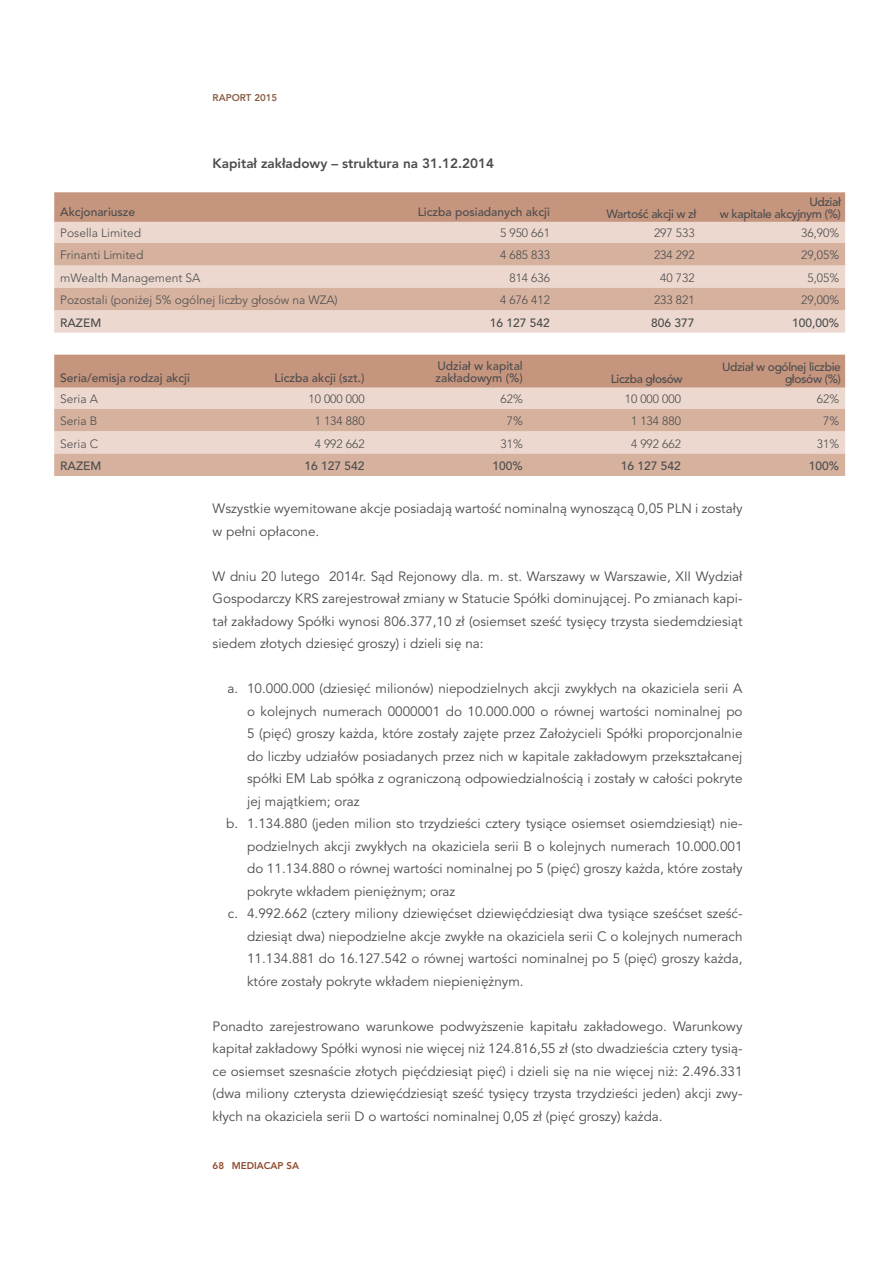
<style>
.page{position:relative;width:893px;height:1263px;background:#fff}
.page>*{position:absolute;margin:0;border:0;box-sizing:border-box;transform-origin:0 0}
.t1{font:13.5px/22.5px "Avenir LT Pro";color:#4b4c4d;text-align:justify}
.t2{font:800 13.5px "Avenir LT Pro";color:#4b4c4d}
.t3{font:300 12px "Avenir LT Pro";color:#4b4c4d}
.t4{font:500 12px "Avenir LT Pro";color:#4b4c4d}
.t5{font:500 12px/12px "Avenir LT Pro";letter-spacing:-.03em;color:#4b4c4d;text-align:right}
.t6{font:800 9.75px "Avenir LT Pro";color:#90492c}
.t7{font:800 9.75px "Avenir LT Pro";color:#8b5f47}
</style>
<div class="page">
<div style="left:54px;top:192px;width:791px;height:30px;background:#c6957e"></div>
<div style="left:54px;top:222px;width:791px;height:111px;background:#ecd8ce"></div>
<svg style="left:54px;top:243px;width:791px;height:67px;background:#dcbeae"></svg>
<div style="left:54px;top:355px;width:791px;height:33px;background:#c6957e"></div>
<div style="left:54px;top:388px;width:791px;height:21px;background:#ecd8ce"></div>
<svg style="left:54px;top:409px;width:791px;height:67px;background:#dcbeae"></svg>
<p class="t7" style="left:213px;top:92px;width:66px">RAPORT 2015</p>
<p class="t2" style="left:213px;top:155px;width:283px">Kapitał zakładowy – struktura na 31.12.2014</p>
<p class="t4" style="left:60px;top:205px;width:76px">Akcjonariusze</p>
<p class="t4" style="left:418px;top:205px;width:134px">Liczba posiadanych akcji</p>
<p class="t5" style="left:607px;top:208px;width:91px">Wartość akcji w zł</p>
<p class="t4" style="left:809px;top:194px;width:33px">Udział</p>
<p class="t5" style="left:720px;top:208px;width:122px">w kapitale akcyjnym (%)</p>
<p class="t3" style="left:60px;top:226px;width:82px">Posella Limited</p>
<p class="t3" style="left:500px;top:226px;width:51px">5 950 661</p>
<p class="t3" style="left:654px;top:226px;width:42px">297 533</p>
<p class="t3" style="left:801px;top:226px;width:39px">36,90%</p>
<p class="t3" style="left:60px;top:248px;width:85px">Frinanti Limited</p>
<p class="t3" style="left:500px;top:248px;width:51px">4 685 833</p>
<p class="t3" style="left:654px;top:248px;width:42px">234 292</p>
<p class="t3" style="left:801px;top:248px;width:39px">29,05%</p>
<p class="t3" style="left:60px;top:271px;width:142px">mWealth Management SA</p>
<p class="t3" style="left:509px;top:271px;width:42px">814 636</p>
<p class="t3" style="left:660px;top:271px;width:36px">40 732</p>
<p class="t3" style="left:807px;top:271px;width:33px">5,05%</p>
<p class="t3" style="left:60px;top:293px;width:279px">Pozostali (poniżej 5% ogólnej liczby głosów na WZA)</p>
<p class="t3" style="left:500px;top:293px;width:51px">4 676 412</p>
<p class="t3" style="left:654px;top:293px;width:42px">233 821</p>
<p class="t3" style="left:801px;top:293px;width:39px">29,00%</p>
<p class="t4" style="left:60px;top:315px;width:43px">RAZEM</p>
<p class="t4" style="left:490px;top:315px;width:62px">16 127 542</p>
<p class="t4" style="left:651px;top:315px;width:45px">806 377</p>
<p class="t4" style="left:792px;top:315px;width:48px">100,00%</p>
<p class="t4" style="left:60px;top:370px;width:131px">Seria/emisja rodzaj akcji</p>
<p class="t4" style="left:275px;top:370px;width:92px">Liczba akcji (szt.)</p>
<p class="t4" style="left:437px;top:358px;width:87px">Udział w kapital</p>
<p class="t4" style="left:436px;top:370px;width:89px">zakładowym (%)</p>
<p class="t5" style="left:611px;top:373px;width:73px">Liczba głosów</p>
<p class="t5" style="left:722px;top:361px;width:120px">Udział w ogólnej liczbie głosów (%)</p>
<p class="t3" style="left:60px;top:392px;width:39px">Seria A</p>
<p class="t3" style="left:308px;top:392px;width:58px">10 000 000</p>
<p class="t3" style="left:500px;top:392px;width:24px">62%</p>
<p class="t3" style="left:625px;top:392px;width:58px">10 000 000</p>
<p class="t3" style="left:817px;top:392px;width:24px">62%</p>
<p class="t3" style="left:60px;top:414px;width:39px">Seria B</p>
<p class="t3" style="left:315px;top:414px;width:51px">1 134 880</p>
<p class="t3" style="left:507px;top:414px;width:18px">7%</p>
<p class="t3" style="left:631px;top:414px;width:51px">1 134 880</p>
<p class="t3" style="left:823px;top:414px;width:18px">7%</p>
<p class="t3" style="left:60px;top:436px;width:40px">Seria C</p>
<p class="t3" style="left:315px;top:436px;width:51px">4 992 662</p>
<p class="t3" style="left:500px;top:436px;width:24px">31%</p>
<p class="t3" style="left:631px;top:436px;width:51px">4 992 662</p>
<p class="t3" style="left:817px;top:436px;width:24px">31%</p>
<p class="t4" style="left:60px;top:459px;width:43px">RAZEM</p>
<p class="t4" style="left:305px;top:459px;width:62px">16 127 542</p>
<p class="t4" style="left:492px;top:459px;width:32px">100%</p>
<p class="t4" style="left:621px;top:459px;width:62px">16 127 542</p>
<p class="t4" style="left:809px;top:459px;width:32px">100%</p>
<p class="t1" style="left:213px;top:498px;width:531px">Wszystkie wyemitowane akcje posiadają wartość nominalną wynoszącą 0,05 PLN i zostały w pełni opłacone.</p>
<p class="t1" style="left:213px;top:565px;width:531px">W dniu 20 lutego 2014r. Sąd Rejonowy dla. m. st. Warszawy w Warszawie, XII Wydział Gospodarczy KRS zarejestrował zmiany w Statucie Spółki dominującej. Po zmianach kapi&shy;tał zakładowy Spółki wynosi 806.377,10 zł (osiemset sześć tysięcy trzysta siedemdziesiąt siedem złotych dziesięć groszy) i dzieli się na:</p>
<p class="t1" style="left:247px;top:678px;width:497px;text-indent:-20px">a. 10.000.000 (dziesięć milionów) niepodzielnych akcji zwykłych na okaziciela serii A o kolejnych numerach 0000001 do 10.000.000 o równej wartości nominalnej po 5 (pięć) groszy każda, które zostały zajęte przez Założycieli Spółki proporcjonalnie do liczby udziałów posiadanych przez nich w kapitale zakładowym przekształcanej spółki EM Lab spółka z ograniczoną odpowiedzialnością i zostały w całości pokryte jej majątkiem; oraz</p>
<p class="t1" style="left:247px;top:813px;width:497px;text-indent:-21px">b. 1.134.880 (jeden milion sto trzydzieści cztery tysiące osiemset osiemdziesiąt) nie&shy;podzielnych akcji zwykłych na okaziciela serii B o kolejnych numerach 10.000.001 do 11.134.880 o równej wartości nominalnej po 5 (pięć) groszy każda, które zostały pokryte wkładem pieniężnym; oraz</p>
<p class="t1" style="left:247px;top:903px;width:497px;text-indent:-19px">c. 4.992.662 (cztery miliony dziewięćset dziewięćdziesiąt dwa tysiące sześćset sześć&shy;dziesiąt dwa) niepodzielne akcje zwykłe na okaziciela serii C o kolejnych numerach 11.134.881 do 16.127.542 o równej wartości nominalnej po 5 (pięć) groszy każda, które zostały pokryte wkładem niepieniężnym.</p>
<p class="t1" style="left:213px;top:1015px;width:531px">Ponadto zarejestrowano warunkowe podwyższenie kapitału zakładowego. Warunkowy kapitał zakładowy Spółki wynosi nie więcej niż 124.816,55 zł (sto dwadzieścia cztery tysią&shy;ce osiemset szesnaście złotych pięćdziesiąt pięć) i dzieli się na nie więcej niż: 2.496.331 (dwa miliony czterysta dziewięćdziesiąt sześć tysięcy trzysta trzydzieści jeden) akcji zwy&shy;kłych na okaziciela serii D o wartości nominalnej 0,05 zł (pięć groszy) każda.</p>
<p class="t6" style="left:213px;top:1160px;width:88px">68 MEDIACAP SA</p>
</div>
